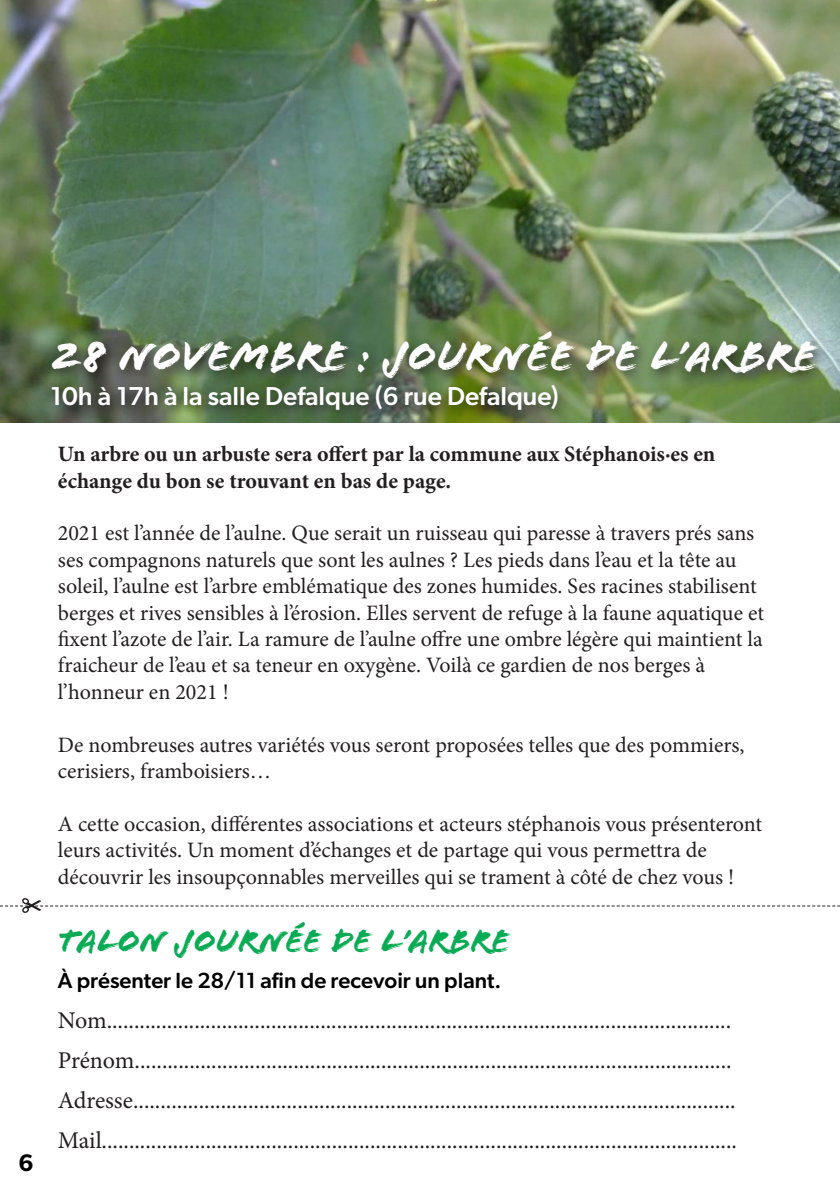
<style>
.page{position:relative;width:840px;height:1191px;background:#fff}
.page>*{position:absolute;margin:0;border:0;box-sizing:border-box;transform-origin:0 0}
.t1{font:44px "Flood Std";color:#fff}
.t2{font:34px "Flood Std";color:#0bab55}
.t3{font:500 26px "Gibson";color:#fff}
.t4{font:24px "Minion Pro";letter-spacing:-.01em;color:#231f20}
.t5{font:600 24px "Gibson";color:#000001}
.t6{font:22px/26.4px "Minion Pro";color:#231f20}
.t7{font:700 22px/26.4px "Minion Pro";color:#231f20}
.t8{font:500 22px "Gibson";color:#000001}
</style>
<div class="page">
<img style="left:0;top:0;width:839px;height:422px">
<div style="left:46px;top:326px;width:784px;height:99px;background:#231f20;opacity:.75"></div>
<svg style="left:0;top:898px;width:839px;height:15px"></svg>
<p class="t5" style="left:18px;top:1147px;width:17px">6</p>
<p class="t1" style="left:50px;top:331px;width:767px">28 NOVEMBRE : JOURNÉE DE L’ARBRE</p>
<p class="t3" style="left:50px;top:381px;width:509px">10h à 17h à la salle Defalque (6 rue Defalque)</p>
<p class="t7" style="left:58px;top:441px;width:658px">Un arbre ou un arbuste sera offert par la commune aux Stéphanois·es en échange du bon se trouvant en bas de page.</p>
<p class="t6" style="left:58px;top:520px;width:707px">2021 est l’année de l’aulne. Que serait un ruisseau qui paresse à travers prés sans ses compagnons naturels que sont les aulnes ? Les pieds dans l’eau et la tête au soleil, l’aulne est l’arbre emblématique des zones humides. Ses racines stabilisent berges et rives sensibles à l’érosion. Elles servent de refuge à la faune aquatique et fixent l’azote de l’air. La ramure de l’aulne offre une ombre légère qui maintient la fraicheur de l’eau et sa teneur en oxygène. Voilà ce gardien de nos berges à</p>
<p class="t6" style="left:58px;top:679px;width:172px">l’honneur en 2021 !</p>
<p class="t6" style="left:58px;top:731px;width:687px">De nombreuses autres variétés vous seront proposées telles que des pommiers, cerisiers, framboisiers…</p>
<p class="t6" style="left:58px;top:811px;width:705px">A cette occasion, différentes associations et acteurs stéphanois vous présenteront leurs activités. Un moment d’échanges et de partage qui vous permettra de</p>
<p class="t6" style="left:58px;top:863px;width:677px">découvrir les insoupçonnables merveilles qui se trament à côté de chez vous !</p>
<p class="t2" style="left:58px;top:921px;width:453px">TALON JOURNÉE DE L’ARBRE</p>
<p class="t8" style="left:58px;top:966px;width:445px">À présenter le 28/11 afin de recevoir un plant.</p>
<p class="t4" style="left:58px;top:1003px;width:674px">Nom..................................................................................................................</p>
<p class="t4" style="left:58px;top:1043px;width:675px">Prénom.............................................................................................................</p>
<p class="t4" style="left:58px;top:1083px;width:679px">Adresse..............................................................................................................</p>
<p class="t4" style="left:58px;top:1123px;width:680px">Mail....................................................................................................................</p>
</div>
